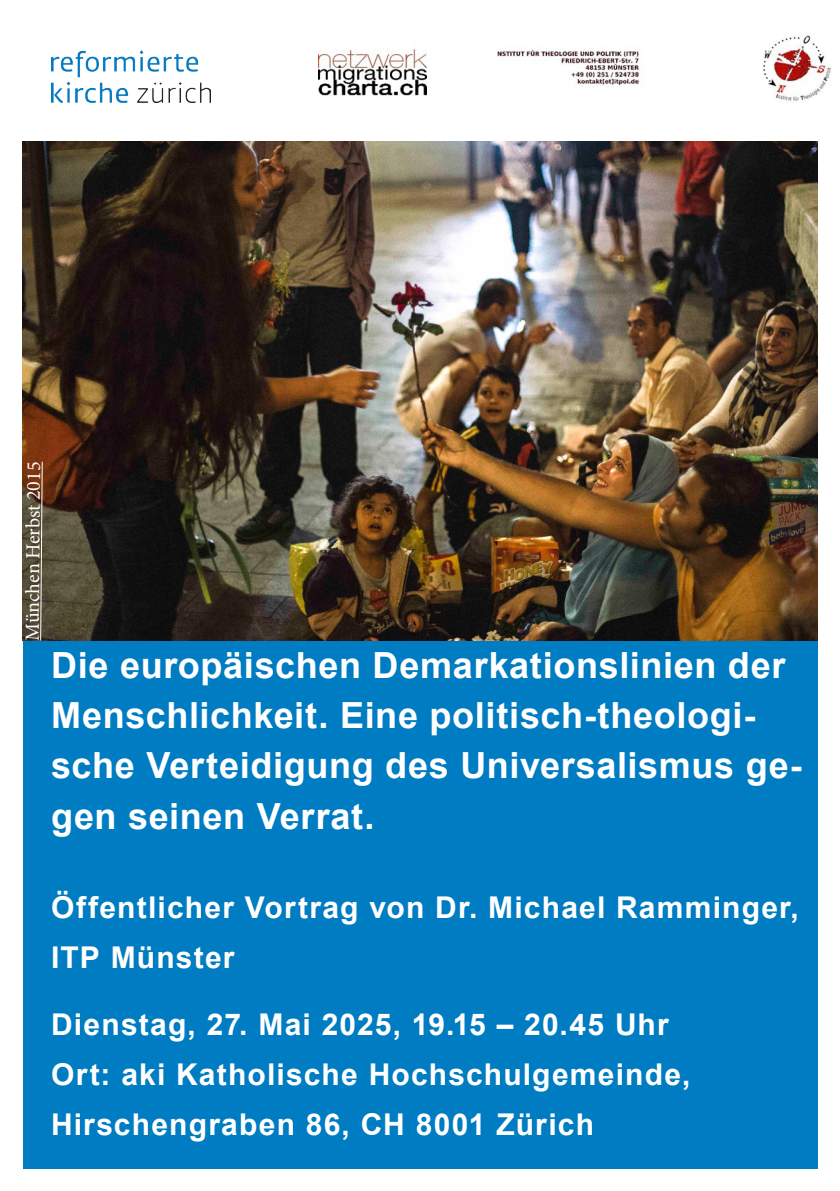
<style>
.page{position:relative;width:840px;height:1191px;background:#fff}
.page>*{position:absolute;margin:0;border:0;box-sizing:border-box;transform-origin:0 0}
.t1{font:700 36px/50px "Arial";letter-spacing:.02em;color:#fff}
.Text{font:700 30px/50px "Arial";letter-spacing:.04em;color:#fff}
.t2{font:20px "Minion Pro";color:#fff}
</style>
<div class="page">
<img style="left:23px;top:142px;width:793px;height:499px">
<img style="left:51px;top:50px;width:159px;height:52px">
<div style="left:23px;top:641px;width:793px;height:527px;background:#007cc2"></div>
<img style="left:318px;top:49px;width:108px;height:47px">
<img style="left:497px;top:35px;width:334px;height:66px">
<svg style="left:40px;top:461px;width:3px;height:180px"></svg>
<p class="t2" style="left:18px;top:640px;width:180px;rotate:-89deg">München Herbst 2015</p>
<p class="t1" style="left:51px;top:641px;width:752px">Die europäischen Demarkationslinien der Menschlichkeit. Eine politisch-theologi&shy;sche Verteidigung des Universalismus ge&shy;gen seinen Verrat.</p>
<p class="Text" style="left:51px;top:882px;width:748px">Öffentlicher Vortrag von Dr. Michael Ramminger,<br>ITP Münster</p>
<p class="Text" style="left:51px;top:999px;width:640px">Dienstag, 27. Mai 2025, 19.15 – 20.45 Uhr<br>Ort: aki Katholische Hochschulgemeinde,<br>Hirschengraben 86, CH 8001 Zürich</p>
</div>
